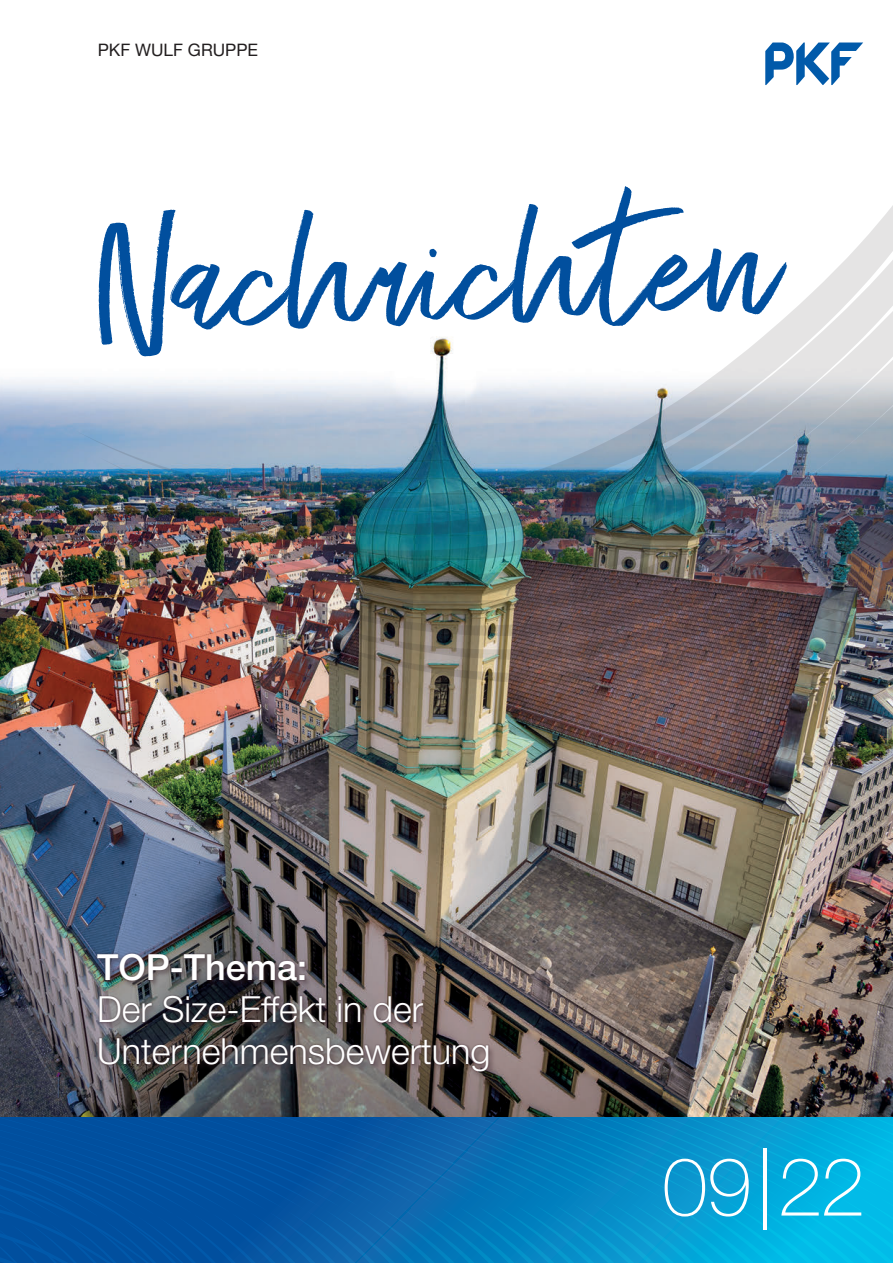
<style>
.page{position:relative;width:893px;height:1263px;background:#fff}
.page>*{position:absolute;margin:0;border:0;box-sizing:border-box;transform-origin:0 0}
.t1{font:173.55px "Exceptional";color:#014f9e}
.t2{font:100 81px "Helvetica Neue LT";color:#fff}
.t3{font:300 36px/42px "Helvetica Neue LT";color:#fff}
.t4{font:500 36px "Helvetica Neue LT";color:#fff}
.t5{font:17.25px "Helvetica Neue LT";color:#231f20}
</style>
<div class="page">
<img style="left:0;top:42px;width:893px;height:1075px">
<div style="left:96px;top:953px;width:399px;height:126px;background:#3c262e;opacity:.5"></div>
<div style="left:95px;top:952px;width:395px;height:121px;background:#3c262e;opacity:.7"></div>
<svg style="left:765px;top:43px;width:98px;height:42px"></svg>
<svg style="left:75px;top:115px;width:23px;height:394px"></svg>
<img style="left:98px;top:115px;width:23px;height:420px">
<img style="left:121px;top:115px;width:23px;height:446px">
<img style="left:144px;top:115px;width:23px;height:472px">
<img style="left:167px;top:115px;width:23px;height:497px">
<img style="left:190px;top:115px;width:22px;height:521px">
<img style="left:212px;top:115px;width:22px;height:545px">
<img style="left:234px;top:115px;width:659px;height:569px">
<svg style="left:0;top:1117px;width:893px;height:146px;background:#0475b8"></svg>
<p class="t5" style="left:98px;top:40px;width:162px">PKF WULF GRUPPE</p>
<p class="t1" style="left:90px;top:158px;width:686px;rotate:-2deg">Nachrichten</p>
<p class="t4" style="left:97px;top:946px;width:212px">TOP-Thema:</p>
<p class="t3" style="left:97px;top:988px;width:395px">Der Size-Effekt in der<br>Unternehmensbewertung</p>
<p class="t2" style="left:662px;top:1140px;width:204px">09|22</p>
</div>
